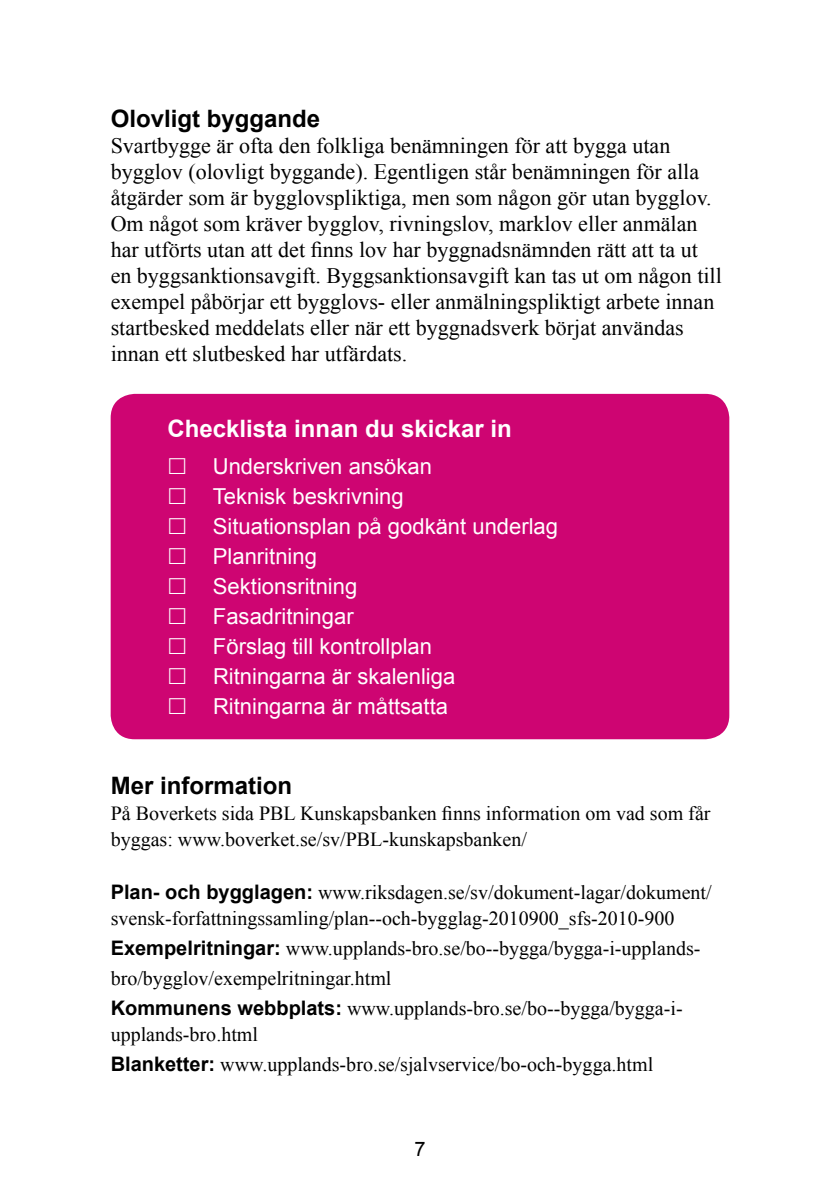
<style>
.page{position:relative;width:840px;height:1191px;background:#fff}
.page>*{position:absolute;margin:0;border:0;box-sizing:border-box;transform-origin:0 0}
.t1{font:700 24px "Arial";color:#000}
.t2{font:700 24px "Arial";color:#fff}
.t3{font:22px/26px "Times New Roman";color:#000}
.t4{font:22px/30px "Arial";color:#fff}
.t5{font:20px/30px "Times New Roman";color:#000}
.t6{font:20px "Arial";color:#000}
.s1{font-family:"Arial";font-weight:700}
</style>
<div class="page">
<div style="left:111px;top:394px;width:618px;height:345px;background:#ce0572;border-radius:24px"></div>
<p class="t1" style="left:111px;top:102px;width:211px">Olovligt byggande</p>
<p class="t3" style="left:111px;top:132px;width:612px">Svartbygge är ofta den folkliga benämningen för att bygga utan bygglov (olovligt byggande). Egentligen står benämningen för alla åtgärder som är bygglovspliktiga, men som någon gör utan bygglov.<br>Om något som kräver bygglov, rivningslov, marklov eller anmälan har utförts utan att det finns lov har byggnadsnämnden rätt att ta ut en byggsanktionsavgift. Byggsanktionsavgift kan tas ut om någon till exempel påbörjar ett bygglovs- eller anmälningspliktigt arbete innan startbesked meddelats eller när ett byggnadsverk börjat användas innan ett slutbesked har utfärdats.</p>
<p class="t2" style="left:167px;top:412px;width:346px">Checklista innan du skickar in</p>
<p class="t4" style="left:213px;top:451px;width:346px">Underskriven ansökan<br>Teknisk beskrivning<br>Situationsplan på godkänt underlag<br>Planritning<br>Sektionsritning<br>Fasadritningar<br>Förslag till kontrollplan<br>Ritningarna är skalenliga<br>Ritningarna är måttsatta</p>
<p class="t1" style="left:111px;top:770px;width:183px">Mer information</p>
<p class="t5" style="left:111px;top:800px;width:601px;line-height:26px">På Boverkets sida PBL Kunskapsbanken finns information om vad som får byggas: www.boverket.se/sv/PBL-kunskapsbanken/</p>
<p class="t5" style="left:111px;top:878px;width:602px;line-height:26px"><span class="s1">Plan- och bygglagen:</span> www.riksdagen.se/sv/dokument-lagar/dokument/ svensk-forfattningssamling/plan--och-bygglag-2010900_sfs-2010-900</p>
<p class="t5" style="left:111px;top:932px;width:591px"><span class="s1">Exempelritningar:</span> www.upplands-bro.se/bo--bygga/bygga-i-upplands&shy;bro/bygglov/exempelritningar.html<br><span class="s1">Kommunens webbplats:</span> www.upplands-bro.se/bo--bygga/bygga-i-</p>
<p class="t5" style="left:111px;top:1018px;width:544px">upplands-bro.html<br><span class="s1">Blanketter:</span> www.upplands-bro.se/sjalvservice/bo-och-bygga.html</p>
<p class="t6" style="left:414px;top:1135px;width:13px">7</p>
</div>
